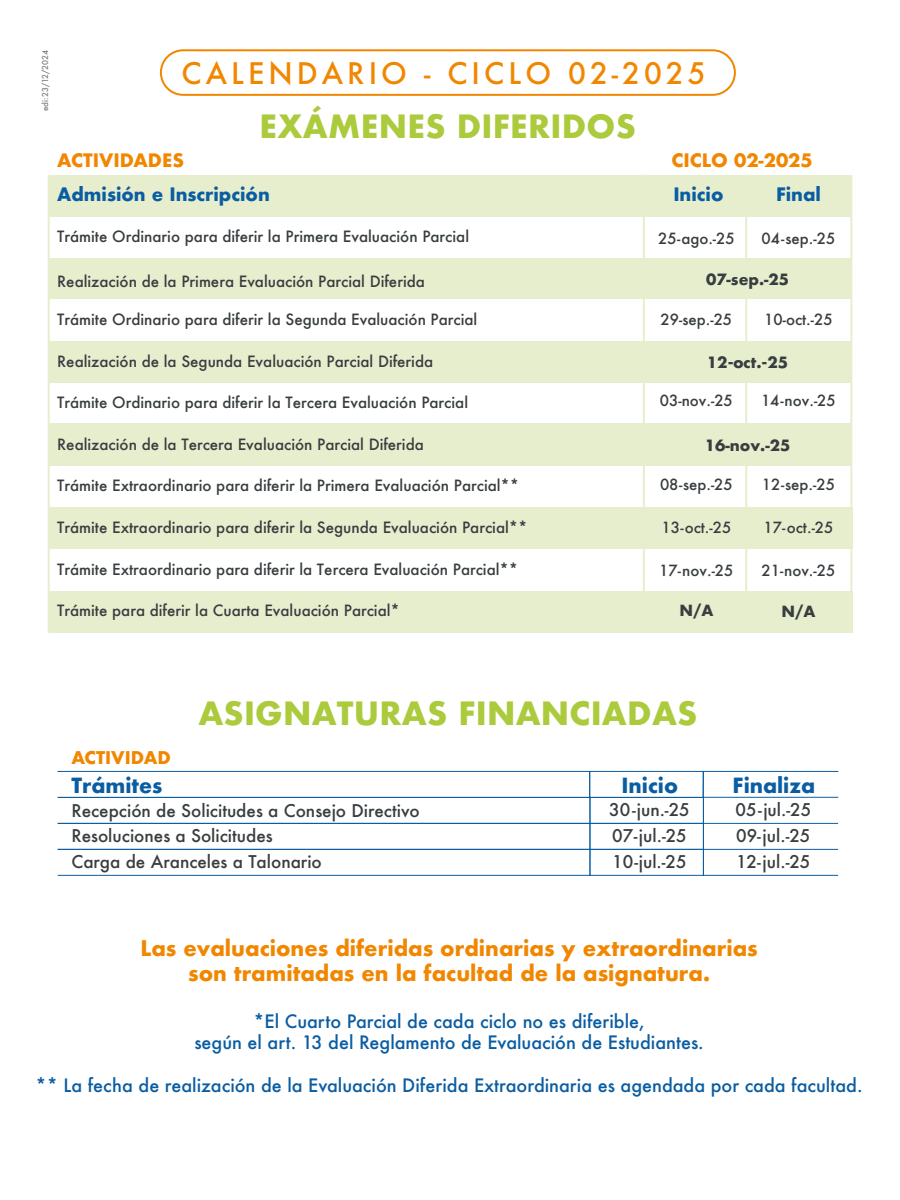
<style>
.page{position:relative;width:900px;height:1200px;background:#fff}
.page>*{position:absolute;margin:0;border:0;box-sizing:border-box;transform-origin:0 0}
.t1{font:700 31.2px "Futura";letter-spacing:.01em;color:#abca3c}
.t2{font:500 28.9px "Futura";letter-spacing:.14em;color:#f18700}
.t3{font:700 21px/25.2px "Futura";color:#f18700;text-align:center}
.t4{font:700 20.3px "Futura";color:#0a5da2}
.t5{font:500 18px/21.6px "Futura";color:#0a5da2;text-align:center}
.t6{font:700 18px "Futura";color:#0a5da2}
.t7{font:700 18px "Futura";color:#f18700}
.t8{font:500 17.1px "Futura";color:#383d3f}
.t9{font:700 17.1px "Futura";color:#f18700}
.t10{font:500 15.1px "Futura";color:#383d3f}
.t11{font:700 15.1px "Futura";color:#383d3f}
.t12{font:700 15.1px "Futura LT";color:#383d3f}
.t13{font:500 15px "Futura";color:#383d3f}
.t14{font:700 15px "Futura";color:#383d3f}
.t15{font:500 8px "Futura";color:#808080}
</style>
<div class="page">
<div style="left:160px;top:49px;width:576px;height:47px;border:2px solid #f18700;border-radius:22px"></div>
<hr style="left:850px;top:175px;width:2px;height:458px;background:#e7eece">
<hr style="left:48px;top:175px;width:2px;height:458px;background:#e7eece">
<div style="left:49px;top:258px;width:802px;height:41px;background:#e7eece"></div>
<div style="left:49px;top:175px;width:802px;height:41px;background:#e7eece"></div>
<div style="left:49px;top:341px;width:802px;height:42px;background:#e7eece"></div>
<div style="left:49px;top:424px;width:802px;height:42px;background:#e7eece"></div>
<div style="left:49px;top:508px;width:803px;height:41px;background:#e7eece"></div>
<div style="left:49px;top:591px;width:803px;height:42px;background:#e7eece"></div>
<hr style="left:643px;top:175px;width:2px;height:458px;background:#e7eece">
<hr style="left:745px;top:175px;width:2px;height:456px;background:#e7eece">
<div style="left:589px;top:771px;width:115px;height:27px;border:1px solid #0a5da2"></div>
<div style="left:590px;top:797px;width:114px;height:27px;border:1px solid #0a5da2"></div>
<div style="left:590px;top:823px;width:114px;height:27px;border:1px solid #0a5da2"></div>
<svg style="left:57px;top:771px;width:534px;height:105px"></svg>
<div style="left:590px;top:849px;width:114px;height:27px;border:1px solid #0a5da2"></div>
<svg style="left:702px;top:771px;width:137px;height:105px"></svg>
<hr style="left:58px;top:875px;width:532px;height:1px;background:#0a5da2">
<p class="t15" style="left:40px;top:111px;width:62px;rotate:-90deg">edi:23/12/2024</p>
<h2 class="t2" style="left:181px;top:54px;width:526px">CALENDARIO - CICLO 02-2025</h2>
<h1 class="t1" style="left:260px;top:104px;width:378px">EXÁMENES DIFERIDOS</h1>
<p class="t7" style="left:57px;top:147px;width:128px">ACTIVIDADES</p>
<p class="t7" style="left:671px;top:147px;width:143px">CICLO 02-2025</p>
<p class="t6" style="left:57px;top:181px;width:214px">Admisión e Inscripción</p>
<p class="t10" style="left:57px;top:226px;width:413px">Trámite Ordinario para diferir la Primera Evaluación Parcial</p>
<p class="t10" style="left:57px;top:271px;width:369px">Realización de la Primera Evaluación Parcial Diferida</p>
<p class="t10" style="left:57px;top:309px;width:422px">Trámite Ordinario para diferir la Segunda Evaluación Parcial</p>
<p class="t10" style="left:57px;top:351px;width:378px">Realización de la Segunda Evaluación Parcial Diferida</p>
<p class="t10" style="left:57px;top:392px;width:412px">Trámite Ordinario para diferir la Tercera Evaluación Parcial</p>
<p class="t10" style="left:57px;top:434px;width:368px">Realización de la Tercera Evaluación Parcial Diferida</p>
<p class="t10" style="left:57px;top:475px;width:464px">Trámite Extraordinario para diferir la Primera Evaluación Parcial**</p>
<p class="t10" style="left:57px;top:517px;width:472px">Trámite Extraordinario para diferir la Segunda Evaluación Parcial**</p>
<p class="t10" style="left:57px;top:559px;width:463px">Trámite Extraordinario para diferir la Tercera Evaluación Parcial**</p>
<p class="t10" style="left:57px;top:600px;width:344px">Trámite para diferir la Cuarta Evaluación Parcial*</p>
<p class="t6" style="left:673px;top:181px;width:52px">Inicio</p>
<p class="t6" style="left:776px;top:181px;width:46px">Final</p>
<p class="t13" style="left:658px;top:228px;width:78px">25-ago.-25</p>
<p class="t13" style="left:762px;top:228px;width:75px">04-sep.-25</p>
<p class="t11" style="left:706px;top:268px;width:85px">07-sep.-25</p>
<p class="t13" style="left:661px;top:309px;width:73px">29-sep.-25</p>
<p class="t13" style="left:764px;top:309px;width:70px">10-oct.-25</p>
<p class="t12" style="left:707px;top:353px;width:83px">12-oct.-25</p>
<p class="t13" style="left:761px;top:391px;width:76px">14-nov.-25</p>
<p class="t13" style="left:660px;top:391px;width:74px">03-nov.-25</p>
<p class="t11" style="left:705px;top:434px;width:87px">16-nov.-25</p>
<p class="t13" style="left:660px;top:474px;width:74px">08-sep.-25</p>
<p class="t13" style="left:661px;top:517px;width:71px">13-oct.-25</p>
<p class="t13" style="left:659px;top:561px;width:76px">17-nov.-25</p>
<p class="t14" style="left:679px;top:599px;width:36px">N/A</p>
<p class="t13" style="left:762px;top:474px;width:75px">12-sep.-25</p>
<p class="t13" style="left:763px;top:517px;width:71px">17-oct.-25</p>
<p class="t13" style="left:762px;top:561px;width:75px">21-nov.-25</p>
<p class="t14" style="left:781px;top:600px;width:36px">N/A</p>
<h1 class="t1" style="left:198px;top:691px;width:501px">ASIGNATURAS FINANCIADAS</h1>
<p class="t9" style="left:71px;top:745px;width:101px">ACTIVIDAD</p>
<h3 class="t4" style="left:71px;top:771px;width:92px">Trámites</h3>
<h3 class="t4" style="left:622px;top:771px;width:58px">Inicio</h3>
<h3 class="t4" style="left:733px;top:771px;width:84px">Finaliza</h3>
<p class="t8" style="left:71px;top:799px;width:350px">Recepción de Solicitudes a Consejo Directivo</p>
<p class="t8" style="left:609px;top:798px;width:82px">30-jun.-25</p>
<p class="t8" style="left:735px;top:798px;width:77px">05-jul.-25</p>
<p class="t8" style="left:71px;top:824px;width:203px">Resoluciones a Solicitudes</p>
<p class="t8" style="left:612px;top:824px;width:76px">07-jul.-25</p>
<p class="t8" style="left:736px;top:824px;width:76px">09-jul.-25</p>
<p class="t8" style="left:71px;top:850px;width:252px">Carga de Aranceles a Talonario</p>
<p class="t8" style="left:612px;top:850px;width:76px">10-jul.-25</p>
<p class="t8" style="left:736px;top:850px;width:76px">12-jul.-25</p>
<h3 class="t3" style="left:140px;top:935px;width:619px">Las evaluaciones diferidas ordinarias y extraordinarias son tramitadas en la facultad de la asignatura.</h3>
<p class="t5" style="left:194px;top:1010px;width:511px">*El Cuarto Parcial de cada ciclo no es diferible,<br>según el art. 13 del Reglamento de Evaluación de Estudiantes.</p>
<p class="t5" style="left:36px;top:1075px;width:829px">** La fecha de realización de la Evaluación Diferida Extraordinaria es agendada por cada facultad.</p>
</div>
